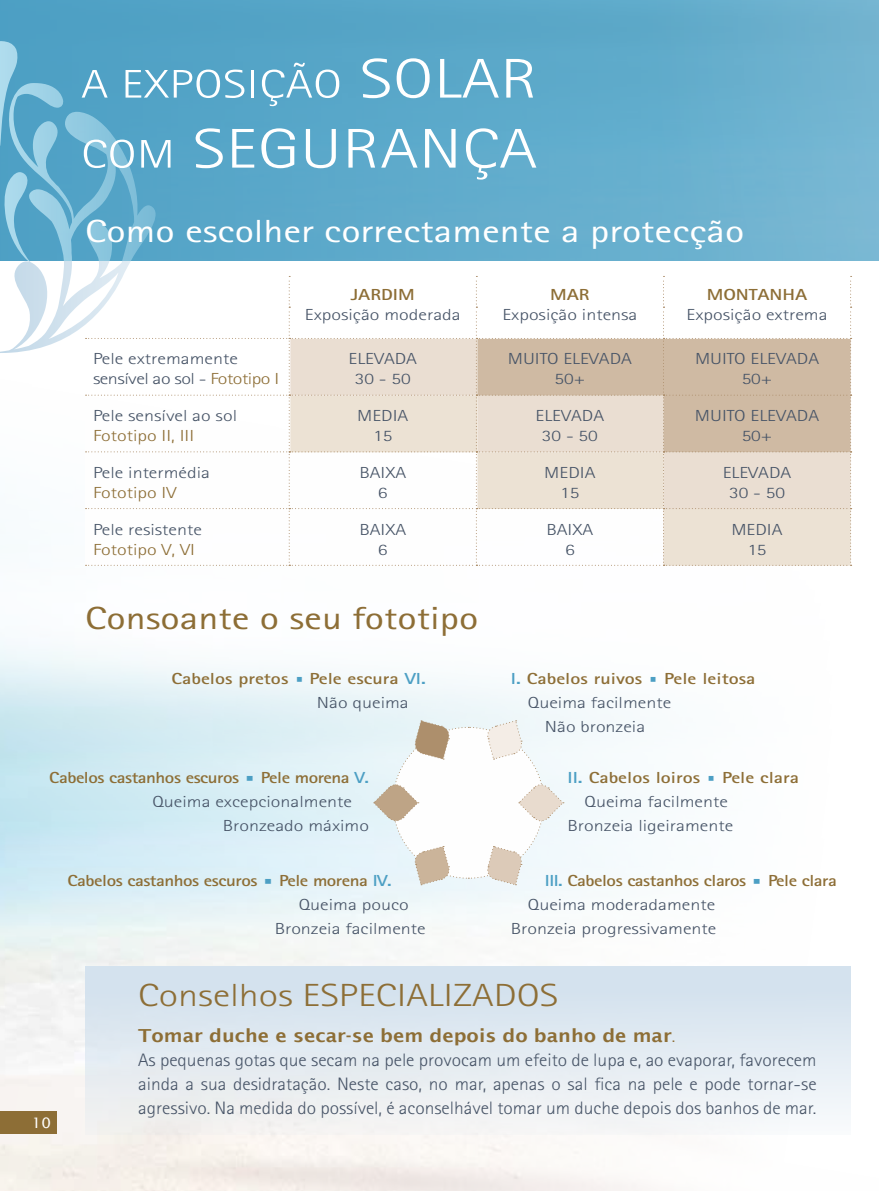
<style>
.page{position:relative;width:879px;height:1191px;background:#fff}
.page>*{position:absolute;margin:0;border:0;box-sizing:border-box;transform-origin:0 0}
.t1{font:300 56px "Rotis Sans Serif";letter-spacing:.01em;color:#fff;scale:1.25 1}
.t2{font:300 40px "Rotis Sans Serif";letter-spacing:.01em;color:#fff;scale:1.25 1}
.t3{font:32px "Rotis Sans Serif";color:#fff;scale:1.25 1}
.t4{font:300 32px "Rotis Sans Serif";color:#8d6e36;scale:1.25 1}
.t5{font:32px "Rotis Sans Serif";color:#8d6e36;scale:1.25 1}
.t6{font:300 18px/24px "Rotis Sans Serif";color:#475467;text-align:justify;scale:1.08 1}
.t7{font:600 18px "Lucida Sans";color:#8d6e36;scale:1.08 1}
.t8{font:300 16px/20px "Rotis Sans Serif";color:#475467;text-align:center;scale:1.25 1}
.t9{font:700 16px "Rotis Sans Serif";color:#8d6e36;scale:1.19 1}
.t10{font:700 16px/24px "Rotis Sans Serif";color:#8d6e36;scale:1.25 1}
.t11{font:300 16px/20px "Rotis Sans Serif";letter-spacing:-.025em;color:#475467;scale:1.25 1}
.t12{font:300 16px "Rotis Sans Serif";color:#8d6e36;scale:1.25 1}
.t13{font:14.4px "Lucida Sans";color:#fff;scale:1.06 1}
.s1{font-size:56px}
.s2{font-size:40px}
.s3{color:#8d6e36}
.s4{font-family:"Lucida Sans";font-weight:400;color:#4c9fc4}
.s5{color:#4c9fc4}
.s6{font-weight:300;color:#475467}
.s7{font-family:"Rotis Sans Serif";font-weight:300}
</style>
<div class="page">
<div style="left:0;top:1111px;width:57px;height:23px;background:#8d6e36"></div>
<div style="left:0;top:0;width:879px;height:261px;background:linear-gradient(to right,#4a9ec3,#71b4d1)"></div>
<svg style="left:0;top:41px;width:158px;height:312px;background:#7fbbd6"></svg>
<div style="left:86px;top:966px;width:764px;height:168px;background:linear-gradient(to bottom,#d0e0ee,#f5f5f5)"></div>
<svg style="left:373px;top:720px;width:191px;height:165px"></svg>
<svg style="left:86px;top:276px;width:765px;height:290px"></svg>
<h2 class="t2" style="left:81px;top:61px;width:367px">A exposição <span class="s1">Solar</span></h2>
<h1 class="t1" style="left:81px;top:117px;width:361px"><span class="s2">com</span> Segurança</h1>
<h3 class="t3" style="left:85px;top:212px;width:529px">Como escolher correctamente a protecção</h3>
<p class="t10" style="left:351px;top:282px;width:16px">JARDIM</p>
<p class="t8" style="left:305px;top:304px;width:126px">Exposição moderada</p>
<p class="t10" style="left:550px;top:282px;width:11px">MAR</p>
<p class="t8" style="left:502px;top:304px;width:110px">Exposição intensa</p>
<p class="t10" style="left:706px;top:282px;width:11px">MONTA</p>
<p class="t10" style="left:769px;top:282px;width:32px">nha</p>
<p class="t8" style="left:686px;top:304px;width:114px">Exposição extrema</p>
<p class="t11" style="left:93px;top:349px;width:147px">Pele extremamente sensível ao sol - <span class="s3">Fototipo I</span></p>
<p class="t8" style="left:348px;top:349px;width:56px">ELEVADA<br>30 - 50</p>
<p class="t8" style="left:508px;top:349px;width:20px">MUITO</p>
<p class="t8" style="left:554px;top:349px;width:63px;text-align:left;text-indent:9px">ELEVADA<br>50+</p>
<p class="t8" style="left:695px;top:349px;width:20px">MUITO</p>
<p class="t8" style="left:741px;top:349px;width:63px;text-align:left;text-indent:9px">ELEVADA<br>50+</p>
<p class="t8" style="left:93px;top:406px;width:117px">Pele sensível ao sol</p>
<p class="t12" style="left:93px;top:426px;width:74px">Fototipo II , III</p>
<p class="t8" style="left:357px;top:406px;width:42px">MEDIA<br>15</p>
<p class="t8" style="left:535px;top:406px;width:56px">ELEVADA<br>30 - 50</p>
<p class="t8" style="left:695px;top:406px;width:20px">MUITO</p>
<p class="t8" style="left:741px;top:406px;width:63px;text-align:left;text-indent:9px">ELEVADA<br>50+</p>
<p class="t8" style="left:93px;top:462px;width:95px">Pele intermédia</p>
<p class="t12" style="left:93px;top:483px;width:68px">Fototipo IV</p>
<p class="t8" style="left:93px;top:519px;width:89px">Pele resistente</p>
<p class="t12" style="left:93px;top:540px;width:80px">Fototipo V, VI</p>
<p class="t8" style="left:359px;top:462px;width:39px">BAIXA<br>6</p>
<p class="t8" style="left:544px;top:462px;width:42px">MEDIA<br>15</p>
<p class="t8" style="left:723px;top:462px;width:56px">ELEVADA<br>30 - 50</p>
<p class="t8" style="left:359px;top:519px;width:39px">BAIXA<br>6</p>
<p class="t8" style="left:546px;top:519px;width:39px">BAIXA<br>6</p>
<p class="t8" style="left:731px;top:519px;width:42px">MEDIA<br>15</p>
<h3 class="t5" style="left:85px;top:599px;width:316px">Consoante o seu fototipo</h3>
<p class="t10" style="left:317px;top:666px;width:89px;text-indent:-146px">Cabelos pretos <span class="s4">•</span> Pele escura <span class="s5">VI .<br></span><span class="s6">Não queima</span></p>
<p class="t9" style="left:49px;top:767px;width:270px">Cabelos castanhos escuros <span class="s4">•</span> Pele morena <span class="s5">V.</span></p>
<p class="t8" style="left:152px;top:791px;width:161px">Queima excepcionalmente</p>
<p class="t8" style="left:223px;top:815px;width:119px">Bronzeado máximo</p>
<p class="t9" style="left:68px;top:870px;width:274px">Cabelos castanhos escuros <span class="s4">•</span> Pele morena <span class="s5">IV.</span></p>
<p class="t8" style="left:299px;top:895px;width:89px">Queima pouco</p>
<p class="t8" style="left:275px;top:919px;width:122px">Bronzeia facilmente</p>
<p class="t10" style="left:511px;top:666px;width:197px"><span class="s5">I .</span> Cabelos ruivos <span class="s4">•</span> Pele leitosa</p>
<p class="t8" style="left:528px;top:693px;width:116px">Queima facilmente</p>
<p class="t8" style="left:545px;top:717px;width:82px">Não bronzeia</p>
<p class="t10" style="left:567px;top:765px;width:187px"><span class="s5">II.</span> Cabelos loiros <span class="s4">•</span> Pele clara</p>
<p class="t8" style="left:584px;top:791px;width:116px">Queima facilmente</p>
<p class="t8" style="left:567px;top:815px;width:134px">Bronzeia ligeiramente</p>
<p class="t9" style="left:545px;top:870px;width:247px"><span class="s5">III.</span> Cabelos castanhos claros <span class="s4">•</span> Pele clara</p>
<p class="t8" style="left:528px;top:895px;width:151px">Queima moderadamente</p>
<p class="t8" style="left:511px;top:919px;width:166px">Bronzeia progressivamente</p>
<p class="t13" style="left:32px;top:1113px;width:20px">10</p>
<h3 class="t4" style="left:138px;top:977px;width:334px">Conselhos especializados</h3>
<p class="t7" style="left:138px;top:1024px;width:499px">Tomar duche e secar-se bem depois do banho de mar<span class="s7">.</span></p>
<p class="t6" style="left:138px;top:1047px;width:630px">As pequenas gotas que secam na pele provocam um efeito de lupa e, ao evaporar, favorecem ainda a sua desidratação. Neste caso, no mar, apenas o sal fica na pele e pode tornar-se agressivo. Na medida do possível, é aconselhável tomar um duche depois dos banhos de mar.</p>
</div>
